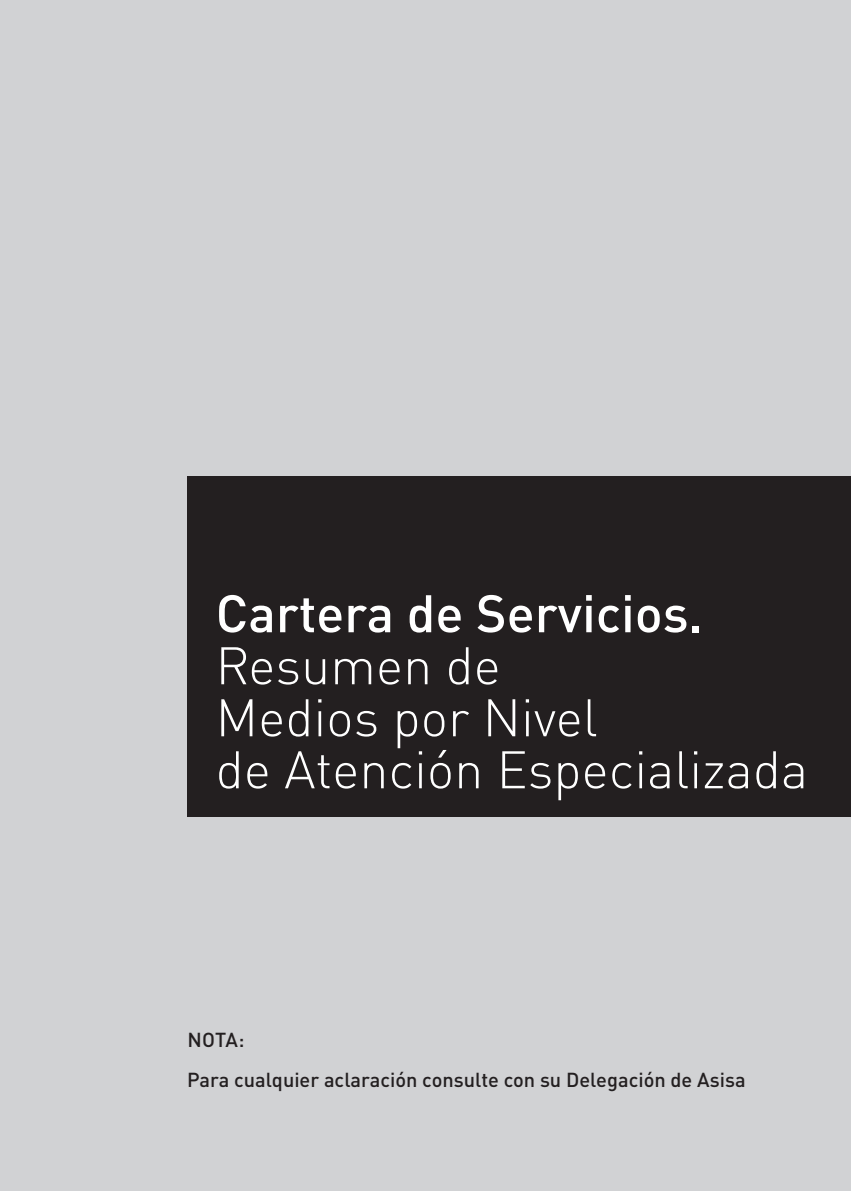
<style>
.page{position:relative;width:851px;height:1191px;background:#fff}
.page>*{position:absolute;margin:0;border:0;box-sizing:border-box;transform-origin:0 0}
.t1{font:300 52px/52px "DIN Pro";color:#fff}
.t2{font:500 52px "DIN Pro";color:#fff}
.t3{font:500 20px "DIN Pro";color:#231f20}
</style>
<div class="page">
<div style="left:0;top:0;width:850px;height:1191px;background:#d1d2d4"></div>
<div style="left:187px;top:476px;width:663px;height:340px;background:#231f20"></div>
<h1 class="t2" style="left:215px;top:571px;width:489px">Cartera de Servicios.</h1>
<h1 class="t1" style="left:215px;top:635px;width:594px">Resumen de<br>Medios por Nivel<br>de Atención Especializada</h1>
<p class="t3" style="left:187px;top:1023px;width:58px">NOTA:</p>
<p class="t3" style="left:187px;top:1063px;width:560px">Para cualquier aclaración consulte con su Delegación de Asisa</p>
</div>
